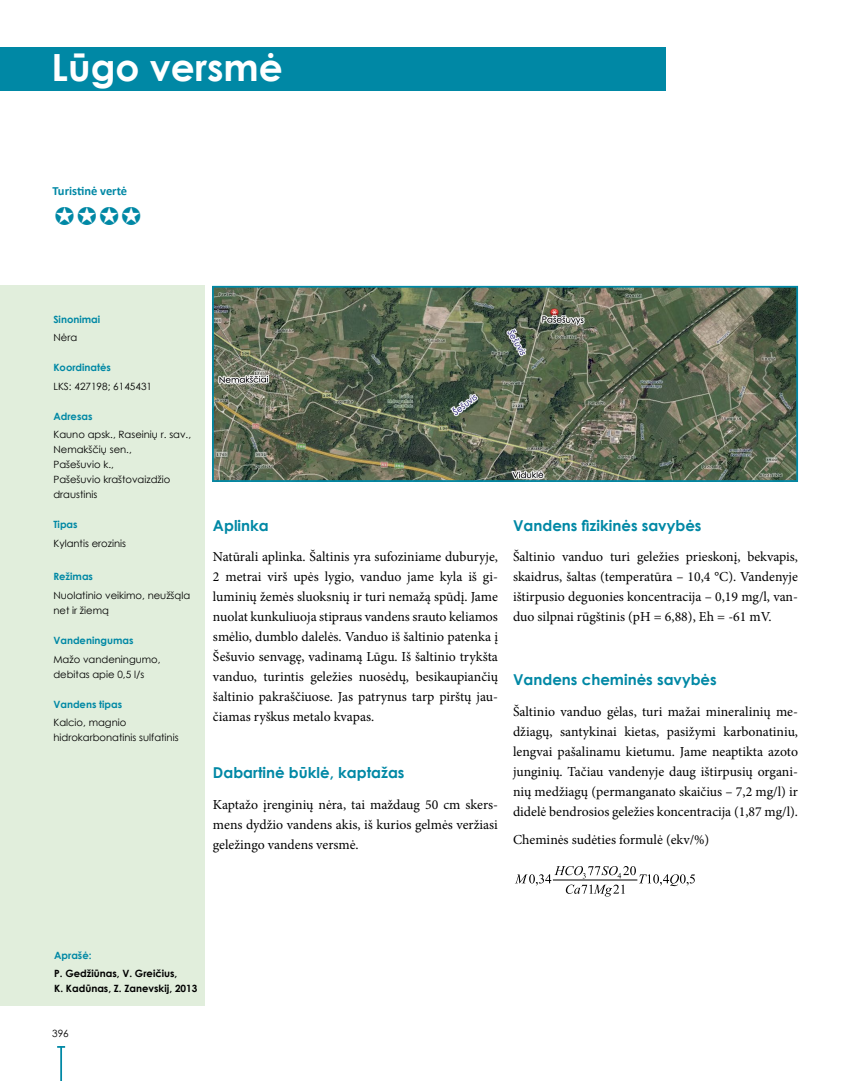
<style>
.page{position:relative;width:851px;height:1081px;background:#fff}
.page>*{position:absolute;margin:0;border:0;box-sizing:border-box;transform-origin:0 0}
.t1{font:700 37.5px "Century Gothic";color:#fff}
.t2{font:700 15px "Century Gothic";color:#0088a5}
.t3{font:13.75px/20px "Minion Pro";color:#000;text-align:justify}
.t4{font:700 12.5px "Calibri";color:#0088a5}
.t5{font:10px/15px "Century Gothic";color:#000}
.t6{font:700 10px "Century Gothic";color:#0088a5}
.t7{font:700 10px/15px "Century Gothic";color:#000}
</style>
<div class="page">
<hr style="left:60px;top:1047px;width:2px;height:34px;background:#0088a5">
<svg style="left:57px;top:1046px;width:8px;height:2px"></svg>
<div style="left:0;top:48px;width:665px;height:43px;background:#0088a5"></div>
<div style="left:0;top:285px;width:205px;height:720px;background:#e1eedc"></div>
<img style="left:215px;top:289px;width:579px;height:190px">
<div style="left:212px;top:286px;width:585px;height:196px;border:2px solid #0088a5"></div>
<svg style="left:515px;top:866px;width:179px;height:30px"></svg>
<h1 class="t1" style="left:52px;top:39px;width:233px">Lūgo versmė</h1>
<p class="t4" style="left:52px;top:182px;width:76px">Turistinė vertė</p>
<p class="t6" style="left:53px;top:311px;width:48px">Sinonimai</p>
<p class="t5" style="left:53px;top:330px;width:25px">Nėra</p>
<p class="t6" style="left:53px;top:360px;width:59px">Koordinatės</p>
<p class="t5" style="left:53px;top:378px;width:100px">LKS: 427198; 6145431</p>
<p class="t6" style="left:53px;top:408px;width:41px">Adresas</p>
<p class="t5" style="left:53px;top:427px;width:139px">Kauno apsk., Raseinių r. sav.,<br>Nemakščių sen.,<br>Pašešuvio k.,<br>Pašešuvio kraštovaizdžio draustinis</p>
<p class="t6" style="left:53px;top:517px;width:26px">Tipas</p>
<p class="t5" style="left:53px;top:535px;width:74px">Kylantis erozinis</p>
<p class="t6" style="left:53px;top:569px;width:41px">Režimas</p>
<p class="t5" style="left:53px;top:588px;width:138px">Nuolatinio veikimo, neužšąla net ir žiemą</p>
<p class="t6" style="left:53px;top:633px;width:82px">Vandeningumas</p>
<p class="t5" style="left:53px;top:651px;width:109px">Mažo vandeningumo, debitas apie 0,5 l/s</p>
<p class="t6" style="left:53px;top:696px;width:70px">Vandens tipas</p>
<p class="t5" style="left:53px;top:715px;width:127px">Kalcio, magnio hidrokarbonatinis sulfatinis</p>
<p class="t2" style="left:213px;top:514px;width:57px">Aplinka</p>
<p class="t3" style="left:213px;top:547px;width:286px">Natūrali aplinka. Šaltinis yra sufoziniame duburyje, 2 metrai virš upės lygio, vanduo jame kyla iš gi&shy;luminių žemės sluoksnių ir turi nemažą spūdį. Jame nuolat kunkuliuoja stipraus vandens srauto keliamos smėlio, dumblo dalelės. Vanduo iš šaltinio patenka į Šešuvio senvagę, vadinamą Lūgu. Iš šaltinio trykšta vanduo, turintis geležies nuosėdų, besikaupiančių šaltinio pakraščiuose. Jas patrynus tarp pirštų jau&shy;čiamas ryškus metalo kvapas.</p>
<p class="t2" style="left:213px;top:761px;width:193px">Dabartinė būklė, kaptažas</p>
<p class="t3" style="left:213px;top:794px;width:286px">Kaptažo įrenginių nėra, tai maždaug 50 cm skers&shy;mens dydžio vandens akis, iš kurios gelmės veržiasi geležingo vandens versmė.</p>
<p class="t2" style="left:513px;top:514px;width:190px">Vandens fizikinės savybės</p>
<p class="t3" style="left:513px;top:547px;width:286px">Šaltinio vanduo turi geležies prieskonį, bekvapis, skaidrus, šaltas (temperatūra – 10,4 °C). Vandenyje ištirpusio deguonies koncentracija – 0,19 mg/l, van&shy;duo silpnai rūgštinis (pH = 6,88), Eh = -61 mV.</p>
<p class="t2" style="left:513px;top:668px;width:205px">Vandens cheminės savybės</p>
<p class="t3" style="left:513px;top:701px;width:286px">Šaltinio vanduo gėlas, turi mažai mineralinių me&shy;džiagų, santykinai kietas, pasižymi karbonatiniu, lengvai pašalinamu kietumu. Jame neaptikta azoto junginių. Tačiau vandenyje daug ištirpusių organi&shy;nių medžiagų (permanganato skaičius – 7,2 mg/l) ir didelė bendrosios geležies koncentracija (1,87 mg/l).</p>
<p class="t3" style="left:513px;top:830px;width:198px">Cheminės sudėties formulė (ekv/%)</p>
<p class="t6" style="left:54px;top:947px;width:39px">Aprašė:</p>
<p class="t7" style="left:54px;top:966px;width:145px">P. Gedžiūnas, V. Greičius,<br>K. Kadūnas, Z. Zanevskij, 2013</p>
<p class="t5" style="left:52px;top:1026px;width:18px">396</p>
</div>
